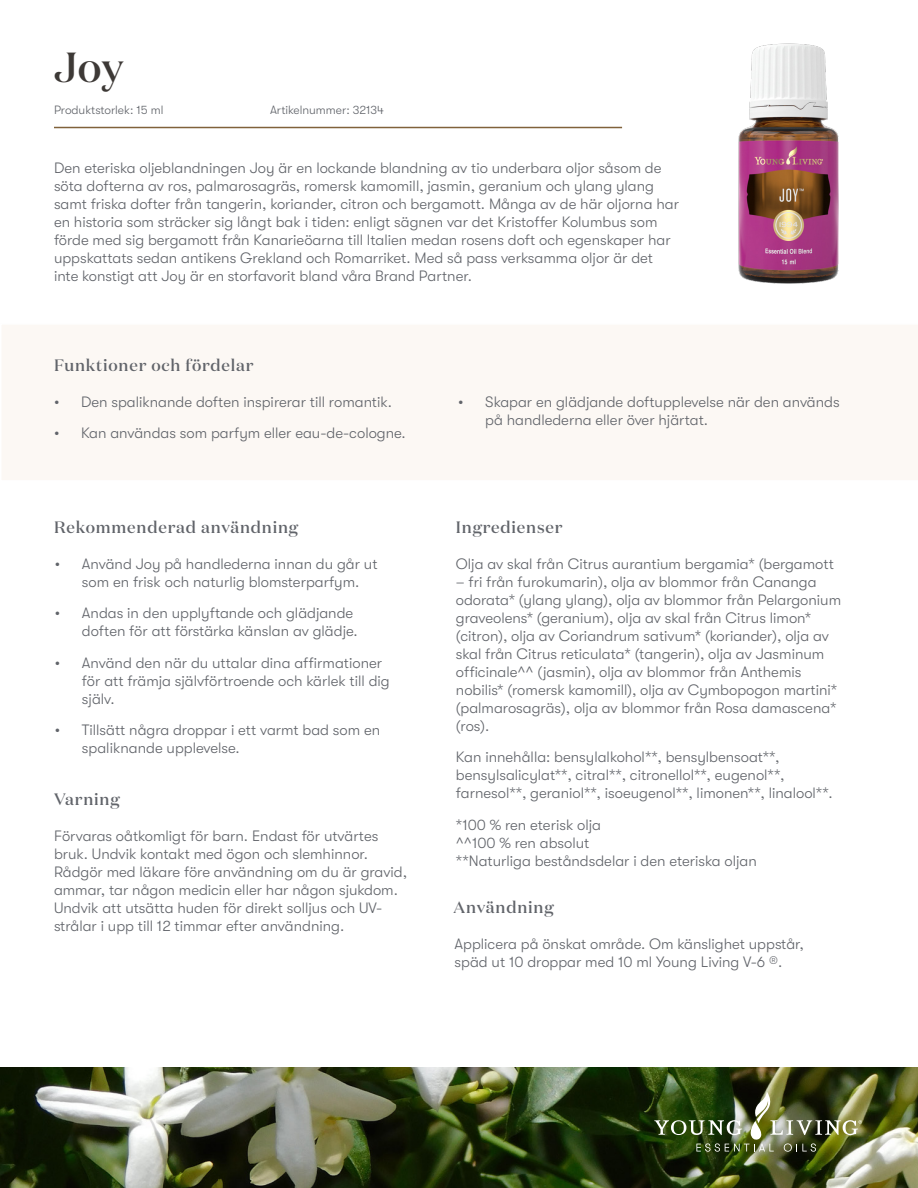
<style>
.page{position:relative;width:918px;height:1188px;background:#fff}
.page>*{position:absolute;margin:0;border:0;box-sizing:border-box;transform-origin:0 0}
.t1{font:500 42px "Domaine Display";color:#3d3936}
.t2{font:500 16.5px "Domaine Display";letter-spacing:.05em;color:#61646a}
.t3{font:300 15px/18px "GT Walsheim Pro";color:#61646a}
.t4{font:300 12px "GT Walsheim Pro";color:#61646a}
</style>
<div class="page">
<img style="left:0;top:1067px;width:918px;height:121px">
<div style="left:2px;top:325px;width:916px;height:155px;background:#fcf8f4"></div>
<img style="left:654px;top:1092px;width:208px;height:60px">
<hr style="left:54px;top:127px;width:568px;height:1px;background:#80623b">
<img style="left:738px;top:43px;width:101px;height:240px">
<h1 class="t1" style="left:54px;top:40px;width:71px">Joy</h1>
<p class="t4" style="left:54px;top:103px;width:111px">Produktstorlek: 15 ml</p>
<p class="t4" style="left:270px;top:103px;width:115px">Artikelnummer: 32134</p>
<p class="t3" style="left:54px;top:159px;width:627px">Den eteriska oljeblandningen Joy är en lockande blandning av tio underbara oljor såsom de söta dofterna av ros, palmarosagräs, romersk kamomill, jasmin, geranium och ylang ylang samt friska dofter från tangerin, koriander, citron och bergamott. Många av de här oljorna har en historia som sträcker sig långt bak i tiden: enligt sägnen var det Kristoffer Kolumbus som förde med sig bergamott från Kanarieöarna till Italien medan rosens doft och egenskaper har uppskattats sedan antikens Grekland och Romarriket. Med så pass verksamma oljor är det inte konstigt att Joy är en storfavorit bland våra Brand Partner.</p>
<p class="t2" style="left:54px;top:354px;width:201px">Funktioner och fördelar</p>
<p class="t3" style="left:54px;top:393px;width:339px">• Den spaliknande doften inspirerar till romantik.</p>
<p class="t3" style="left:54px;top:424px;width:353px">• Kan användas som parfym eller eau-de-cologne.</p>
<p class="t2" style="left:54px;top:517px;width:246px">Rekommenderad användning</p>
<p class="t3" style="left:55px;top:555px;width:324px;text-align:center">• Använd Joy på handlederna innan du går ut som en frisk och naturlig blomsterparfym.</p>
<p class="t3" style="left:55px;top:604px;width:304px;text-align:right">• Andas in den upplyftande och glädjande doften för att förstärka känslan av glädje.</p>
<p class="t3" style="left:82px;top:654px;width:309px;text-indent:-27px">• Använd den när du uttalar dina affirmationer för att främja självförtroende och kärlek till dig själv.</p>
<p class="t3" style="left:82px;top:721px;width:300px;text-indent:-27px">• Tillsätt några droppar i ett varmt bad som en spaliknande upplevelse.</p>
<p class="t2" style="left:54px;top:788px;width:67px">Varning</p>
<p class="t3" style="left:54px;top:827px;width:355px">Förvaras oåtkomligt för barn. Endast för utvärtes bruk. Undvik kontakt med ögon och slemhinnor.<br>Rådgör med läkare före användning om du är gravid, ammar, tar någon medicin eller har någon sjukdom.<br>Undvik att utsätta huden för direkt solljus och UV&shy;strålar i upp till 12 timmar efter användning.</p>
<p class="t3" style="left:485px;top:393px;width:356px;text-indent:-27px">• Skapar en glädjande doftupplevelse när den används på handlederna eller över hjärtat.</p>
<p class="t2" style="left:456px;top:516px;width:108px">Ingredienser</p>
<p class="t3" style="left:456px;top:555px;width:379px">Olja av skal från Citrus aurantium bergamia* (bergamott</p>
<p class="t3" style="left:456px;top:573px;width:387px">– fri från furokumarin), olja av blommor från Cananga odorata* (ylang ylang), olja av blommor från Pelargonium graveolens* (geranium), olja av skal från Citrus limon* (citron), olja av Coriandrum sativum* (koriander), olja av skal från Citrus reticulata* (tangerin), olja av Jasminum officinale^^ (jasmin), olja av blommor från Anthemis nobilis* (romersk kamomill), olja av Cymbopogon martini* (palmarosagräs), olja av blommor från Rosa damascena* (ros).</p>
<p class="t3" style="left:456px;top:748px;width:378px">Kan innehålla: bensylalkohol**, bensylbensoat**, bensylsalicylat**, citral**, citronellol**, eugenol**, farnesol**, geraniol**, isoeugenol**, limonen**, linalool**.</p>
<p class="t3" style="left:456px;top:816px;width:302px">*100 % ren eterisk olja<br>^^100 % ren absolut<br>**Naturliga beståndsdelar i den eteriska oljan</p>
<p class="t2" style="left:454px;top:897px;width:102px">Användning</p>
<p class="t3" style="left:455px;top:935px;width:351px">Applicera på önskat område. Om känslighet uppstår, späd ut 10 droppar med 10 ml Young Living V-6 ®.</p>
</div>
